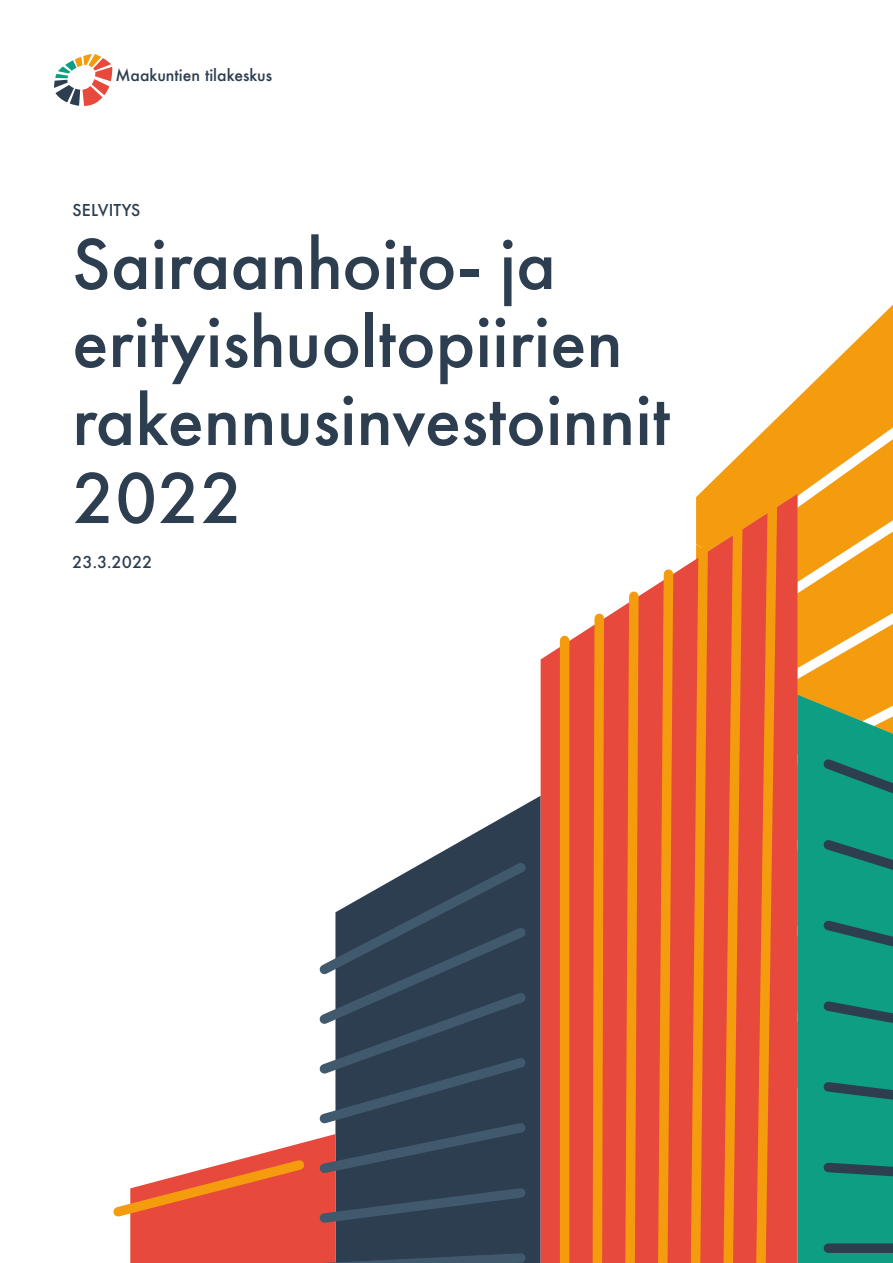
<style>
.page{position:relative;width:893px;height:1263px;background:#fff}
.page>*{position:absolute;margin:0;border:0;box-sizing:border-box;transform-origin:0 0}
.t1{font:500 75px/78px "Futura PT";color:#2c3e50}
.t2{font:500 18px "Futura PT";color:#2c3e50}
.t3{font:500 15.75px "Futura";color:#2c3e50}
</style>
<div class="page">
<svg style="left:823px;top:304px;width:70px;height:69px"></svg>
<svg style="left:699px;top:373px;width:194px;height:322px"></svg>
<svg style="left:436px;top:796px;width:105px;height:467px;fill:#2c3e50"></svg>
<svg style="left:541px;top:494px;width:257px;height:769px;background:#ea6153"></svg>
<svg style="left:798px;top:695px;width:95px;height:568px;background:#2a9f78"></svg>
<svg style="left:555px;top:498px;width:227px;height:765px;background:#ec703f"></svg>
<svg style="left:816px;top:752px;width:77px;height:506px;background:#11927c"></svg>
<svg style="left:319px;top:855px;width:215px;height:408px;background:#405162"></svg>
<svg style="left:113px;top:1134px;width:222px;height:129px"></svg>
<svg style="left:54px;top:54px;width:58px;height:52px"></svg>
<p class="t3" style="left:115px;top:65px;width:158px">Maakuntien tilakeskus</p>
<p class="t2" style="left:72px;top:199px;width:70px">SELVITYS</p>
<h1 class="t1" style="left:72px;top:225px;width:599px">Sairaanhoito- ja erityishuoltopiirien rakennusinvestoinnit</h1>
<h1 class="t1" style="left:72px;top:459px;width:172px">2022</h1>
<p class="t2" style="left:72px;top:551px;width:82px">23.3.2022</p>
</div>
